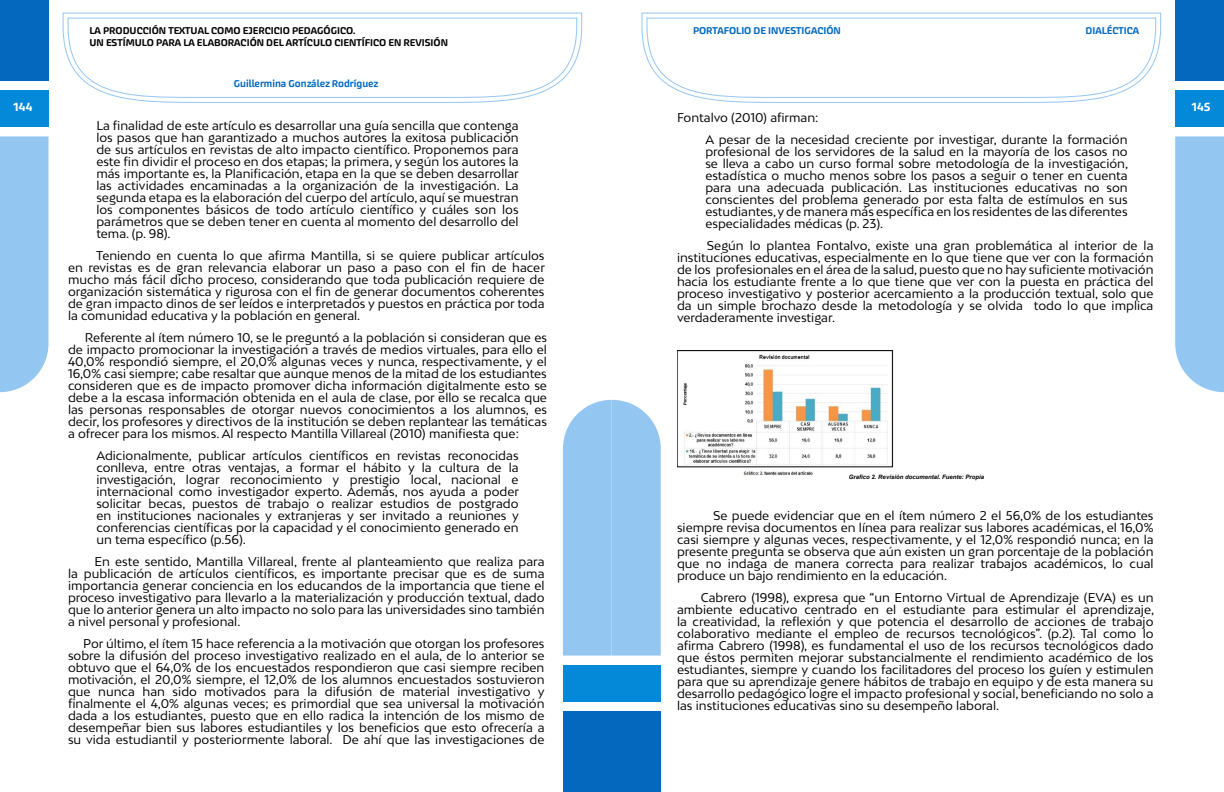
<style>
.page{position:relative;width:1224px;height:792px;background:#fff}
.page>*{position:absolute;margin:0;border:0;box-sizing:border-box;transform-origin:0 0}
.t1{font:12px/12px "Bw Mitga";color:#000;text-align:justify}
.t2{font:500 12px "Akceler Aalt";color:#fff}
.t3{font:500 10px/12px "Akceler Aalt";color:#000}
.t4{font:500 10px "Akceler Aalt";color:#0068c2}
.t5{font:italic 700 6px "Arial";color:#000}
</style>
<div class="page">
<div style="left:0;top:0;width:49px;height:81px;background:#0468be"></div>
<div style="left:0;top:90px;width:49px;height:37px;background:#0489d8"></div>
<div style="left:0;top:136px;width:49px;height:256px;background:#93c6f1"></div>
<div style="left:563px;top:711px;width:49px;height:81px;background:#0468be"></div>
<div style="left:563px;top:665px;width:49px;height:37px;background:#0489d8"></div>
<svg style="left:62px;top:12px;width:521px;height:91px"></svg>
<svg style="left:67px;top:17px;width:511px;height:81px"></svg>
<div style="left:1175px;top:0;width:49px;height:81px;background:#0468be"></div>
<div style="left:1175px;top:90px;width:49px;height:37px;background:#0489d8"></div>
<div style="left:1175px;top:136px;width:49px;height:256px;background:#93c6f1"></div>
<div style="left:612px;top:711px;width:49px;height:81px;background:#0468be"></div>
<div style="left:612px;top:665px;width:49px;height:37px;background:#0489d8"></div>
<div style="left:563px;top:400px;width:98px;height:256px;background:#93c6f1"></div>
<svg style="left:641px;top:12px;width:521px;height:91px"></svg>
<svg style="left:646px;top:17px;width:511px;height:81px"></svg>
<img style="left:677px;top:351px;width:216px;height:125px">
<p class="t3" style="left:90px;top:24px;width:360px">LA PRODUCCIÓN TEXTUAL COMO EJERCICIO PEDAGÓGICO.<br>UN ESTÍMULO PARA LA ELABORACIÓN DEL ARTÍCULO CIENTÍFICO EN REVISIÓN</p>
<p class="t4" style="left:693px;top:23px;width:149px">PORTAFOLIO DE INVESTIGACIÓN</p>
<p class="t4" style="left:1085px;top:23px;width:55px">DIALÉCTICA</p>
<p class="t4" style="left:234px;top:76px;width:146px">Guillermina González Rodríguez</p>
<p class="t2" style="left:13px;top:98px;width:21px">144</p>
<p class="t2" style="left:1192px;top:98px;width:20px">145</p>
<p class="t1" style="left:96px;top:119px;width:424px">La finalidad de este artículo es desarrollar una guía sencilla que contenga los pasos que han garantizado a muchos autores la exitosa publicación de sus artículos en revistas de alto impacto científico. Proponemos para este fin dividir el proceso en dos etapas; la primera, y según los autores la más importante es, la Planificación, etapa en la que se deben desarrollar las actividades encaminadas a la organización de la investigación. La segunda etapa es la elaboración del cuerpo del artículo, aquí se muestran los componentes básicos de todo artículo científico y cuáles son los parámetros que se deben tener en cuenta al momento del desarrollo del tema. (p. 98).</p>
<p class="t1" style="left:68px;top:249px;width:478px;text-indent:28px">Teniendo en cuenta lo que afirma Mantilla, si se quiere publicar artículos en revistas es de gran relevancia elaborar un paso a paso con el fin de hacer mucho más fácil dicho proceso, considerando que toda publicación requiere de organización sistemática y rigurosa con el fin de generar documentos coherentes de gran impacto dinos de ser leídos e interpretados y puestos en práctica por toda la comunidad educativa y la población en general.</p>
<p class="t1" style="left:68px;top:331px;width:481px;text-indent:17px">Referente al ítem número 10, se le preguntó a la población si consideran que es de impacto promocionar la investigación a través de medios virtuales, para ello el 40,0% respondió siempre, el 20,0% algunas veces y nunca, respectivamente, y el 16,0% casi siempre; cabe resaltar que aunque menos de la mitad de los estudiantes consideren que es de impacto promover dicha información digitalmente esto se debe a la escasa información obtenida en el aula de clase, por ello se recalca que las personas responsables de otorgar nuevos conocimientos a los alumnos, es decir, los profesores y directivos de la institución se deben replantear las temáticas a ofrecer para los mismos. Al respecto Mantilla Villareal (2010) manifiesta que:</p>
<p class="t1" style="left:96px;top:449px;width:424px">Adicionalmente, publicar artículos científicos en revistas reconocidas conlleva, entre otras ventajas, a formar el hábito y la cultura de la investigación, lograr reconocimiento y prestigio local, nacional e internacional como investigador experto. Además, nos ayuda a poder solicitar becas, puestos de trabajo o realizar estudios de postgrado en instituciones nacionales y extranjeras y ser invitado a reuniones y conferencias científicas por la capacidad y el conocimiento generado en un tema específico (p.56).</p>
<p class="t1" style="left:68px;top:555px;width:478px;text-indent:26px">En este sentido, Mantilla Villareal, frente al planteamiento que realiza para la publicación de artículos científicos, es importante precisar que es de suma importancia generar conciencia en los educandos de la importancia que tiene el proceso investigativo para llevarlo a la materialización y producción textual, dado que lo anterior genera un alto impacto no solo para las universidades sino también a nivel personal y profesional.</p>
<p class="t1" style="left:68px;top:637px;width:478px;text-indent:15px">Por último, el ítem 15 hace referencia a la motivación que otorgan los profesores sobre la difusión del proceso investigativo realizado en el aula, de lo anterior se obtuvo que el 64,0% de los encuestados respondieron que casi siempre reciben motivación, el 20,0% siempre, el 12,0% de los alumnos encuestados sostuvieron que nunca han sido motivados para la difusión de material investigativo y finalmente el 4,0% algunas veces; es primordial que sea universal la motivación dada a los estudiantes, puesto que en ello radica la intención de los mismo de desempeñar bien sus labores estudiantiles y los beneficios que esto ofrecería a su vida estudiantil y posteriormente laboral. De ahí que las investigaciones de</p>
<p class="t1" style="left:677px;top:112px;width:143px">Fontalvo (2010) afirman:</p>
<p class="t1" style="left:705px;top:134px;width:424px">A pesar de la necesidad creciente por investigar, durante la formación profesional de los servidores de la salud en la mayoría de los casos no se lleva a cabo un curso formal sobre metodología de la investigación, estadística o mucho menos sobre los pasos a seguir o tener en cuenta para una adecuada publicación. Las instituciones educativas no son conscientes del problema generado por esta falta de estímulos en sus estudiantes, y de manera más específica en los residentes de las diferentes especialidades médicas (p. 23).</p>
<p class="t1" style="left:677px;top:240px;width:478px;text-indent:30px">Según lo plantea Fontalvo, existe una gran problemática al interior de la instituciones educativas, especialmente en lo que tiene que ver con la formación de los profesionales en el área de la salud, puesto que no hay suficiente motivación hacia los estudiante frente a lo que tiene que ver con la puesta en práctica del proceso investigativo y posterior acercamiento a la producción textual, solo que da un simple brochazo desde la metodología y se olvida todo lo que implica verdaderamente investigar.</p>
<p class="t5" style="left:849px;top:473px;width:137px">Grafico 2. Revisión documental. Fuente: Propia</p>
<p class="t1" style="left:677px;top:510px;width:478px;text-indent:36px">Se puede evidenciar que en el ítem número 2 el 56,0% de los estudiantes siempre revisa documentos en línea para realizar sus labores académicas, el 16,0% casi siempre y algunas veces, respectivamente, y el 12,0% respondió nunca; en la presente pregunta se observa que aún existen un gran porcentaje de la población que no indaga de manera correcta para realizar trabajos académicos, lo cual produce un bajo rendimiento en la educación.</p>
<p class="t1" style="left:677px;top:592px;width:479px;text-indent:24px">Cabrero (1998), expresa que “un Entorno Virtual de Aprendizaje (EVA) es un ambiente educativo centrado en el estudiante para estimular el aprendizaje, la creatividad, la reflexión y que potencia el desarrollo de acciones de trabajo colaborativo mediante el empleo de recursos tecnológicos”. (p.2). Tal como lo afirma Cabrero (1998), es fundamental el uso de los recursos tecnológicos dado que éstos permiten mejorar substancialmente el rendimiento académico de los estudiantes, siempre y cuando los facilitadores del proceso los guíen y estimulen para que su aprendizaje genere hábitos de trabajo en equipo y de esta manera su desarrollo pedagógico logre el impacto profesional y social, beneficiando no solo a las instituciones educativas sino su desempeño laboral.</p>
</div>
